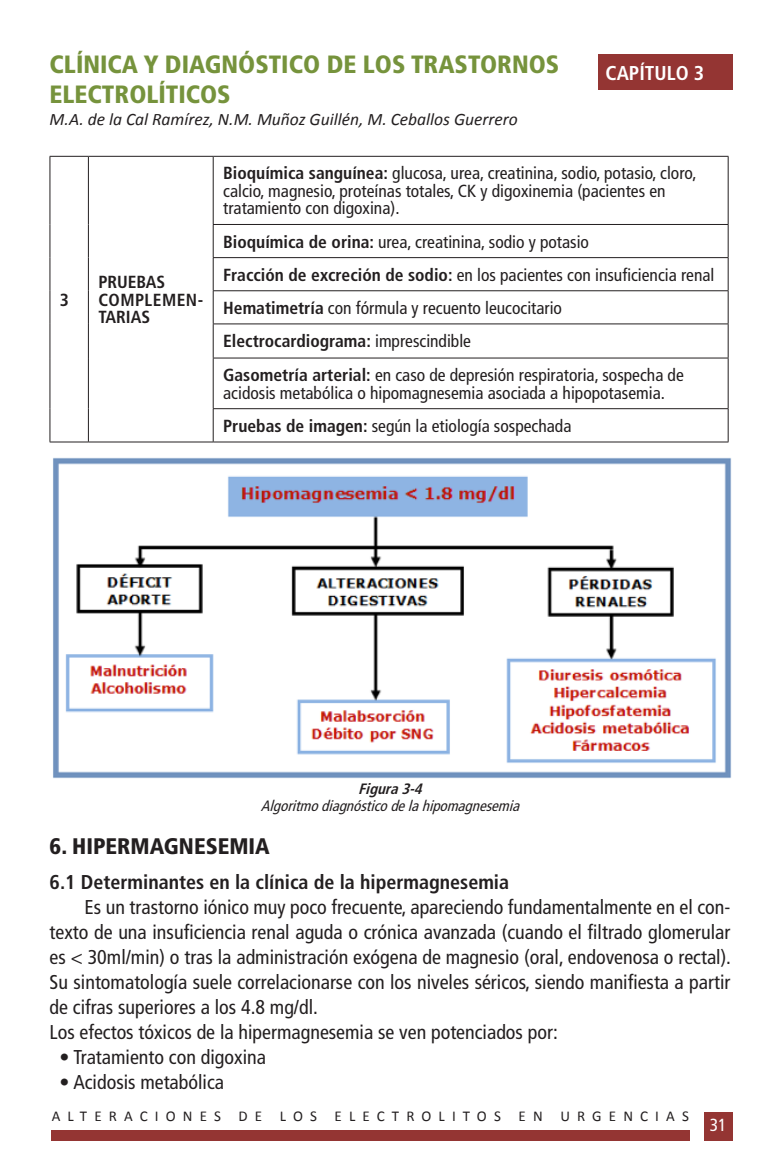
<style>
.page{position:relative;width:780px;height:1170px;background:#fff}
.page>*{position:absolute;margin:0;border:0;box-sizing:border-box;transform-origin:0 0}
.t1{font:900 condensed 25px "Frutiger";color:#76933c}
.t2{font:900 condensed 22.5px "Frutiger LT Std";color:#231f20}
.t3{font:condensed 20px/25px "Frutiger LT Std";color:#231f20;text-align:justify}
.t4{font:700 condensed 20px "Frutiger LT Std";color:#231f20}
.t5{font:700 condensed 20px "Frutiger";color:#fff}
.t6{font:condensed 17.5px/17.5px "Frutiger LT Std";color:#231f20}
.t7{font:italic 17.5px "Calibri";color:#231f20}
.t8{font:700 condensed 17.5px "Frutiger LT Std";color:#231f20}
.t9{font:700 condensed 17.5px/17.5px "Frutiger LT Std";letter-spacing:.025em;color:#231f20}
.t10{font:condensed 17.5px "Frutiger LT Std";color:#fff}
.t11{font:15px "Calibri";letter-spacing:.475em;color:#231f20}
.t12{font:italic condensed 15px "Frutiger LT Std";color:#231f20}
.t13{font:italic 700 condensed 15px "Frutiger LT Std";color:#231f20}
.s1{font-weight:700}
.s2{font-weight:400}
</style>
<div class="page">
<div style="left:52px;top:1129px;width:638px;height:11px;background:#943533"></div>
<div style="left:597px;top:55px;width:135px;height:35px;background:#943533"></div>
<div style="left:704px;top:1111px;width:28px;height:29px;background:#943533"></div>
<hr style="left:50px;top:156px;width:38px;height:1px;background:#231f20">
<hr style="left:49px;top:157px;width:1px;height:67px;background:#231f20">
<hr style="left:88px;top:156px;width:125px;height:1px;background:#231f20">
<hr style="left:88px;top:157px;width:1px;height:67px;background:#231f20">
<hr style="left:213px;top:156px;width:515px;height:1px;background:#231f20">
<hr style="left:213px;top:157px;width:1px;height:67px;background:#231f20">
<hr style="left:727px;top:157px;width:1px;height:67px;background:#231f20">
<hr style="left:49px;top:224px;width:1px;height:33px;background:#231f20">
<hr style="left:88px;top:224px;width:1px;height:33px;background:#231f20">
<hr style="left:213px;top:224px;width:515px;height:1px;background:#231f20">
<hr style="left:213px;top:225px;width:1px;height:32px;background:#231f20">
<hr style="left:727px;top:225px;width:1px;height:32px;background:#231f20">
<hr style="left:49px;top:257px;width:1px;height:34px;background:#231f20">
<hr style="left:88px;top:257px;width:1px;height:34px;background:#231f20">
<hr style="left:213px;top:257px;width:515px;height:1px;background:#231f20">
<hr style="left:213px;top:258px;width:1px;height:32px;background:#231f20">
<hr style="left:727px;top:258px;width:1px;height:32px;background:#231f20">
<hr style="left:49px;top:291px;width:1px;height:33px;background:#231f20">
<hr style="left:88px;top:291px;width:1px;height:33px;background:#231f20">
<hr style="left:213px;top:290px;width:515px;height:1px;background:#231f20">
<hr style="left:213px;top:291px;width:1px;height:32px;background:#231f20">
<hr style="left:727px;top:291px;width:1px;height:32px;background:#231f20">
<hr style="left:49px;top:324px;width:1px;height:34px;background:#231f20">
<hr style="left:88px;top:324px;width:1px;height:34px;background:#231f20">
<hr style="left:213px;top:323px;width:515px;height:1px;background:#231f20">
<hr style="left:213px;top:324px;width:1px;height:34px;background:#231f20">
<hr style="left:727px;top:324px;width:1px;height:34px;background:#231f20">
<hr style="left:49px;top:358px;width:1px;height:50px;background:#231f20">
<hr style="left:88px;top:358px;width:1px;height:50px;background:#231f20">
<hr style="left:213px;top:357px;width:515px;height:1px;background:#231f20">
<hr style="left:213px;top:358px;width:1px;height:50px;background:#231f20">
<hr style="left:727px;top:358px;width:1px;height:50px;background:#231f20">
<hr style="left:49px;top:408px;width:1px;height:33px;background:#231f20">
<hr style="left:88px;top:408px;width:1px;height:33px;background:#231f20">
<hr style="left:213px;top:408px;width:515px;height:1px;background:#231f20">
<hr style="left:213px;top:409px;width:1px;height:32px;background:#231f20">
<hr style="left:727px;top:409px;width:1px;height:32px;background:#231f20">
<hr style="left:50px;top:441px;width:38px;height:1px;background:#231f20">
<hr style="left:88px;top:441px;width:125px;height:1px;background:#231f20">
<hr style="left:213px;top:441px;width:515px;height:1px;background:#231f20">
<img style="left:53px;top:457px;width:679px;height:322px">
<p class="t1" style="left:50px;top:50px;width:511px">CLÍNICA Y DIAGNÓSTICO DE LOS TRASTORNOS</p>
<p class="t1" style="left:50px;top:80px;width:182px">ELECTROLÍTICOS</p>
<p class="t7" style="left:50px;top:107px;width:469px">M.A. de la Cal Ramírez, N.M. Muñoz Guillén, M. Ceballos Guerrero</p>
<p class="t5" style="left:605px;top:61px;width:100px">CAPÍTULO 3</p>
<p class="t8" style="left:60px;top:289px;width:11px">3</p>
<p class="t8" style="left:98px;top:272px;width:68px">PRUEBAS</p>
<p class="t9" style="left:98px;top:291px;width:106px">COMPLEMEN-<br>TARIAS</p>
<p class="t6" style="left:223px;top:165px;width:475px"><span class="s1">Bioquímica sanguínea:</span> glucosa, urea, creatinina, sodio, potasio, cloro, calcio, magnesio, proteínas totales, CK y digoxinemia (pacientes en tratamiento con digoxina).</p>
<p class="t6" style="left:223px;top:233px;width:367px"><span class="s1">Bioquímica de orina:</span> urea, creatinina, sodio y potasio</p>
<p class="t6" style="left:223px;top:266px;width:492px"><span class="s1">Fracción de excreción de sodio:</span> en los pacientes con insuficiencia renal</p>
<p class="t6" style="left:223px;top:299px;width:340px"><span class="s1">Hematimetría</span> con fórmula y recuento leucocitario</p>
<p class="t8" style="left:223px;top:330px;width:249px">Electrocardiograma: <span class="s2">imprescindible</span></p>
<p class="t6" style="left:223px;top:366px;width:462px"><span class="s1">Gasometría arterial:</span> en caso de depresión respiratoria, sospecha de acidosis metabólica o hipomagnesemia asociada a hipopotasemia.</p>
<p class="t6" style="left:223px;top:417px;width:350px"><span class="s1">Pruebas de imagen:</span> según la etiología sospechada</p>
<p class="t13" style="left:358px;top:779px;width:70px">Figura3-4</p>
<p class="t12" style="left:261px;top:797px;width:264px">Algoritmodiagnósticodelahipomagnesemia</p>
<p class="t2" style="left:50px;top:832px;width:222px">6. HIPERMAGNESEMIA</p>
<p class="t4" style="left:50px;top:869px;width:461px">6.1 Determinantes en la clínica de la hipermagnesemia</p>
<p class="t3" style="left:50px;top:894px;width:683px;text-indent:35px">Es un trastorno iónico muy poco frecuente, apareciendo fundamentalmente en el con&shy;texto de una insuficiencia renal aguda o crónica avanzada (cuando el filtrado glomerular es &lt; 30ml/min) o tras la administración exógena de magnesio (oral, endovenosa o rectal).<br>Su sintomatología suele correlacionarse con los niveles séricos, siendo manifiesta a partir de cifras superiores a los 4.8 mg/dl.</p>
<p class="t3" style="left:50px;top:1019px;width:509px">Los efectos tóxicos de la hipermagnesemia se ven potenciados por:</p>
<p class="t3" style="left:60px;top:1044px;width:208px">• Tratamiento con digoxina</p>
<p class="t3" style="left:60px;top:1069px;width:166px">• Acidosis metabólica</p>
<p class="t11" style="left:52px;top:1106px;width:638px">ALTERACIONES DE LOS ELECTROLITOS EN URGENCIAS</p>
<p class="t10" style="left:709px;top:1114px;width:18px">31</p>
</div>
